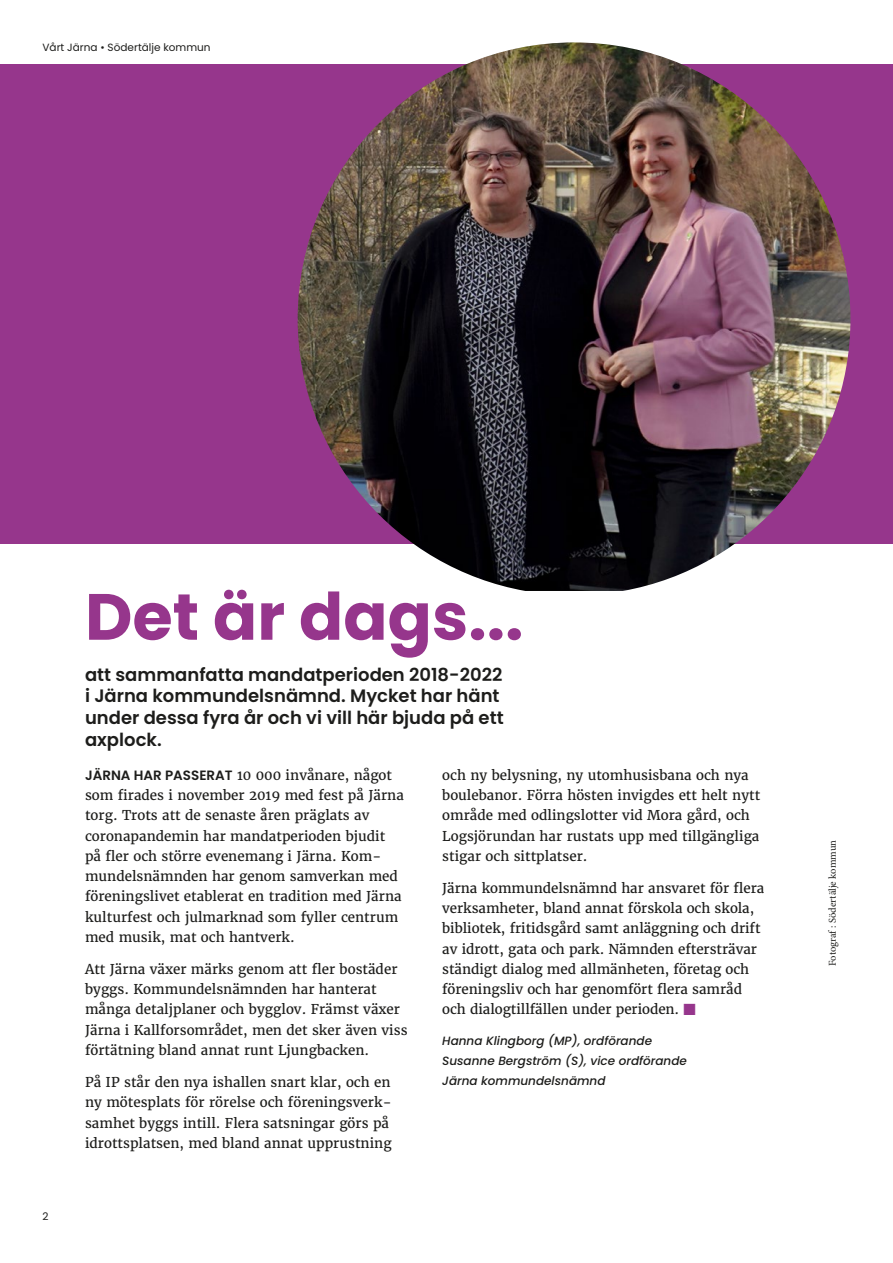
<style>
.page{position:relative;width:893px;height:1263px;background:#fff}
.page>*{position:absolute;margin:0;border:0;box-sizing:border-box;transform-origin:0 0}
.t1{font:700 65.25px "Poppins Latin";color:#96368c}
.t2{font:600 18px/21.6px "Poppins Latin";color:#1d1d1b}
.t3{font:13.5px/20.2px "Merriweather";color:#1d1d1b}
.t4{font:italic 500 12px/19.8px "Poppins Latin";color:#1d1d1b}
.t5{font:10.5px "Poppins Latin";color:#1d1d1b}
.t6{font:10.5px "Minion Pro";color:#1d1d1b}
.s1{font-family:"Poppins Latin";font-weight:600}
.s2{color:#96368c}
</style>
<div class="page">
<div style="left:0;top:64px;width:893px;height:479px;background:#96368c"></div>
<img style="left:298px;top:42px;width:552px;height:549px">
<p class="t5" style="left:43px;top:41px;width:170px">Vårt Järna • Södertälje kommun</p>
<p class="t5" style="left:43px;top:1210px;width:8px">2</p>
<h1 class="t1" style="left:85px;top:574px;width:440px">Det är dags...</h1>
<h2 class="t2" style="left:85px;top:664px;width:420px">att sammanfatta mandatperioden 2018-2022 i Järna kommundelsnämnd. Mycket har hänt under dessa fyra år och vi vill här bjuda på ett axplock.</h2>
<p class="t3" style="left:85px;top:765px;width:320px"><span class="s1">JÄRNA HAR PASSERAT</span> 10 000 invånare, något som firades i november 2019 med fest på Järna torg. Trots att de senaste åren präglats av coronapandemin har mandatperioden bjudit på fler och större evenemang i Järna. Kom&shy;mundelsnämnden har genom samverkan med föreningslivet etablerat en tradition med Järna kulturfest och julmarknad som fyller centrum med musik, mat och hantverk.</p>
<p class="t3" style="left:85px;top:959px;width:324px">Att Järna växer märks genom att fler bostäder byggs. Kommundelsnämnden har hanterat många detaljplaner och bygglov. Främst växer Järna i Kallforsområdet, men det sker även viss förtätning bland annat runt Ljungbacken.</p>
<p class="t3" style="left:85px;top:1072px;width:308px">På IP står den nya ishallen snart klar, och en ny mötesplats för rörelse och föreningsverk&shy;samhet byggs intill. Flera satsningar görs på idrottsplatsen, med bland annat upprustning</p>
<p class="t3" style="left:442px;top:765px;width:320px">och ny belysning, ny utomhusisbana och nya boulebanor. Förra hösten invigdes ett helt nytt område med odlingslotter vid Mora gård, och Logsjörundan har rustats upp med tillgängliga stigar och sittplatser.</p>
<p class="t3" style="left:442px;top:878px;width:324px">Järna kommundelsnämnd har ansvaret för flera verksamheter, bland annat förskola och skola, bibliotek, fritidsgård samt anläggning och drift av idrott, gata och park. Nämnden eftersträvar ständigt dialog med allmänheten, företag och föreningsliv och har genomfört flera samråd och dialogtillfällen under perioden. <span class="s2">■</span></p>
<p class="t4" style="left:442px;top:1031px;width:246px">Hanna Klingborg (MP), ordförande<br>Susanne Bergström (S), vice ordförande<br>Järna kommundelsnämnd</p>
<p class="t6" style="left:826px;top:966px;width:127px;rotate:-90deg">Fotograf : Södertälje kommun</p>
</div>
